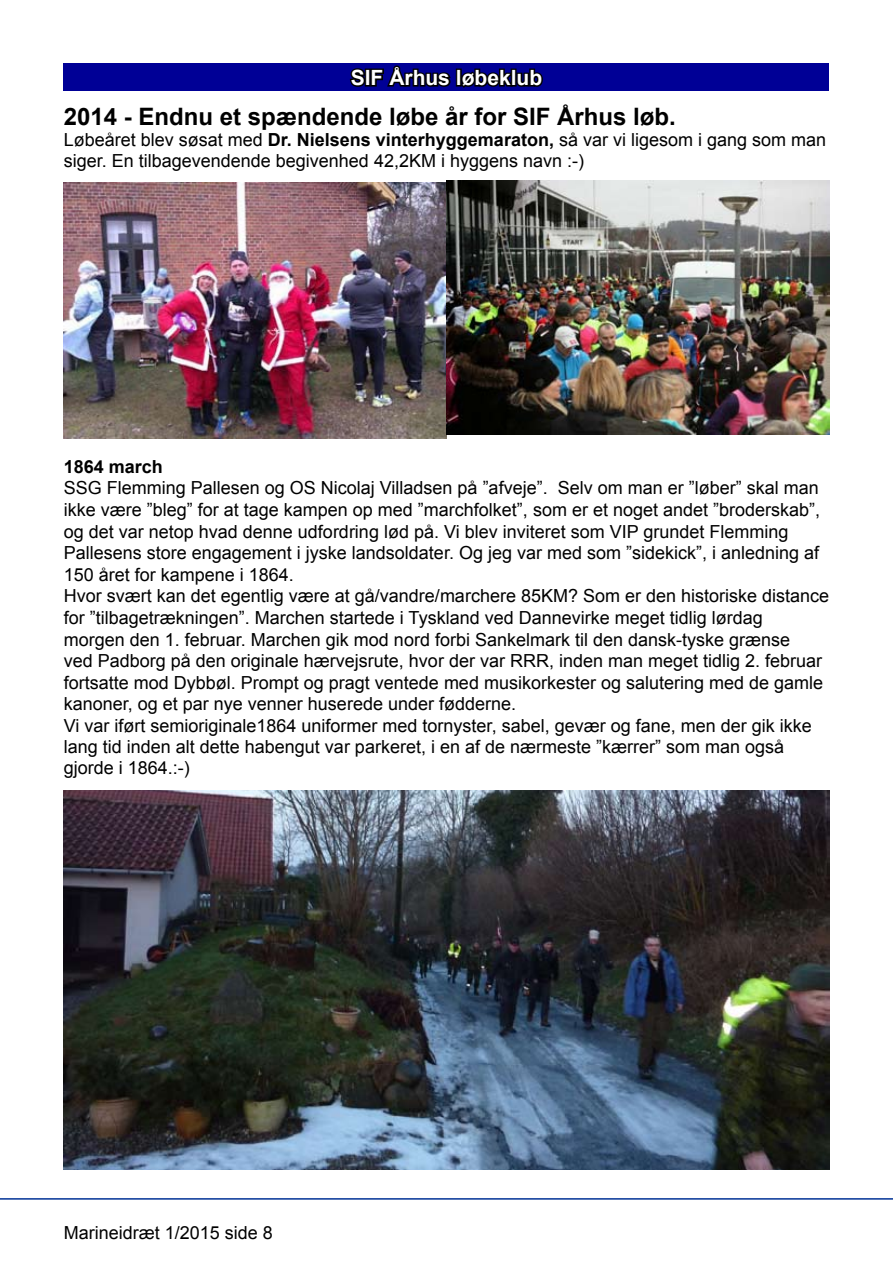
<style>
.page{position:relative;width:893px;height:1263px;background:#fff}
.page>*{position:absolute;margin:0;border:0;box-sizing:border-box;transform-origin:0 0}
.t1{font:700 24px "Arial";color:#000}
.t2{font:700 21px "Arial";color:#fff}
.t3{font:18px/21.6px "Arial";color:#000}
.t4{font:700 18px "Arial";color:#000}
.s1{font-weight:700}
</style>
<div class="page">
<hr style="left:0;top:1198px;width:893px;height:1px;background:#003296">
<div style="left:64px;top:64px;width:765px;height:27px;background:#000096"></div>
<svg style="left:348px;top:63px;width:197px;height:25px"></svg>
<img style="left:64px;top:182px;width:383px;height:256px">
<img style="left:446px;top:180px;width:383px;height:255px">
<img style="left:64px;top:791px;width:765px;height:378px">
<p class="t2" style="left:351px;top:63px;width:193px">SIF Århus løbeklub</p>
<h1 class="t1" style="left:64px;top:99px;width:614px">2014 - Endnu et spændende løbe år for SIF Århus løb.</h1>
<p class="t3" style="left:64px;top:129px;width:764px">Løbeåret blev søsat med <span class="s1">Dr. Nielsens vinterhyggemaraton,</span> så var vi ligesom i gang som man siger. En tilbagevendende begivenhed 42,2KM i hyggens navn :-)</p>
<p class="t4" style="left:64px;top:454px;width:101px">1864 march</p>
<p class="t3" style="left:64px;top:477px;width:767px">SSG Flemming Pallesen og OS Nicolaj Villadsen på ”afveje”. Selv om man er ”løber” skal man ikke være ”bleg” for at tage kampen op med ”marchfolket”, som er et noget andet ”broderskab”, og det var netop hvad denne udfordring lød på. Vi blev inviteret som VIP grundet Flemming Pallesens store engagement i jyske landsoldater. Og jeg var med som ”sidekick”, i anledning af 150 året for kampene i 1864.<br>Hvor svært kan det egentlig være at gå/vandre/marchere 85KM? Som er den historiske distance for ”tilbagetrækningen”. Marchen startede i Tyskland ved Dannevirke meget tidlig lørdag<br>morgen den 1. februar. Marchen gik mod nord forbi Sankelmark til den dansk-tyske grænse<br>ved Padborg på den originale hærvejsrute, hvor der var RRR, inden man meget tidlig 2. februar fortsatte mod Dybbøl. Prompt og pragt ventede med musikorkester og salutering med de gamle kanoner, og et par nye venner huserede under fødderne.<br>Vi var iført semioriginale1864 uniformer med tornyster, sabel, gevær og fane, men der gik ikke lang tid inden alt dette habengut var parkeret, i en af de nærmeste ”kærrer” som man også gjorde i 1864.:-)</p>
<p class="t3" style="left:64px;top:1222px;width:211px">Marineidræt 1/2015 side 8</p>
</div>
